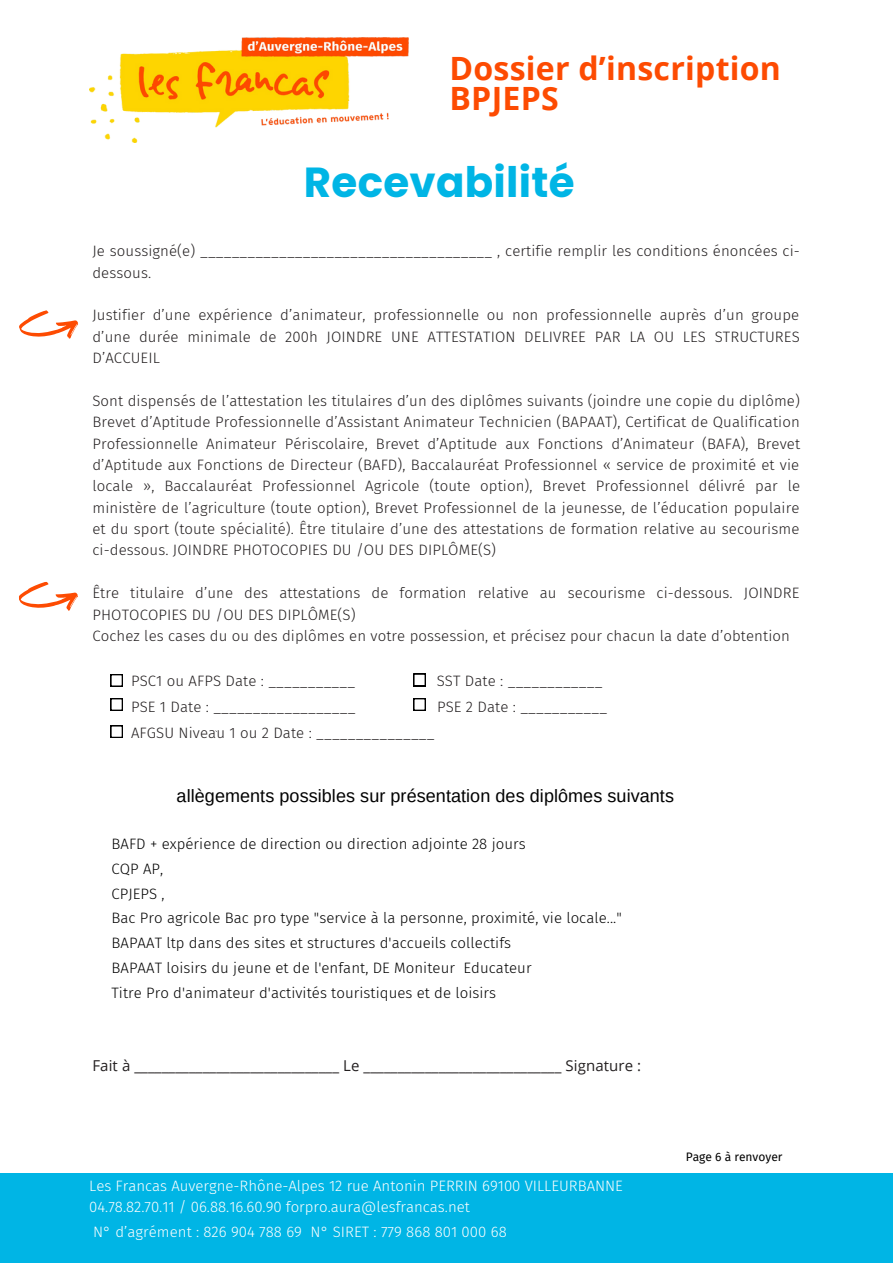
<style>
.page{position:relative;width:893px;height:1264px;background:#fff}
.page>*{position:absolute;margin:0;border:0;box-sizing:border-box;transform-origin:0 0}
.t1{font:700 42px "Poppins";letter-spacing:.005em;color:#00b5e5}
.t2{font:700 32.1px/30.3px "Open Sans";letter-spacing:.005em;color:#fd4b02}
.t3{font:18px "Arimo";letter-spacing:.005em;color:#000}
.t4{font:300 15px/21.3px "Fira Sans";letter-spacing:.005em;color:#231f20}
.t5{font:300 15px/24.8px "Fira Sans";letter-spacing:.005em;color:#000}
.t6{font:300 15px/20.2px "Fira Sans";color:#fff}
.t7{font:15px "Open Sans";letter-spacing:.005em;color:#231f20}
.t8{font:12px "Fira Sans";color:#000}
</style>
<div class="page">
<div style="left:0;top:1173px;width:892px;height:89px;background:#00b5e5"></div>
<svg style="left:19px;top:310px;width:59px;height:29px"></svg>
<img style="left:89px;top:38px;width:320px;height:105px">
<svg style="left:19px;top:581px;width:59px;height:30px"></svg>
<svg style="left:110px;top:674px;width:13px;height:12px"></svg>
<svg style="left:413px;top:673px;width:12px;height:13px"></svg>
<div style="left:110px;top:698px;width:12px;height:13px;background:#000"></div>
<svg style="left:111px;top:698px;width:12px;height:12px"></svg>
<div style="left:110px;top:725px;width:12px;height:13px;background:#000"></div>
<svg style="left:111px;top:725px;width:12px;height:12px"></svg>
<div style="left:413px;top:698px;width:12px;height:13px;background:#000"></div>
<svg style="left:414px;top:699px;width:11px;height:11px"></svg>
<h2 class="t2" style="left:449px;top:52px;width:333px">Dossier d’inscription<br>BPJEPS</h2>
<h1 class="t1" style="left:304px;top:153px;width:272px">Recevabilité</h1>
<p class="t4" style="left:92px;top:240px;width:709px">Je soussigné(e) _____________________________________ , certifie remplir les conditions énoncées ci&shy;dessous.</p>
<p class="t4" style="left:92px;top:305px;width:708px;text-align:justify">Justifier d’une expérience d’animateur, professionnelle ou non professionnelle auprès d’un groupe d’une durée minimale de 200h JOINDRE UNE ATTESTATION DELIVREE PAR LA OU LES STRUCTURES D’ACCUEIL</p>
<p class="t4" style="left:92px;top:390px;width:709px;text-align:justify">Sont dispensés de l’attestation les titulaires d’un des diplômes suivants (joindre une copie du diplôme)<br>Brevet d’Aptitude Professionnelle d’Assistant Animateur Technicien (BAPAAT), Certificat de Qualification Professionnelle Animateur Périscolaire, Brevet d’Aptitude aux Fonctions d’Animateur (BAFA), Brevet d’Aptitude aux Fonctions de Directeur (BAFD), Baccalauréat Professionnel « service de proximité et vie locale », Baccalauréat Professionnel Agricole (toute option), Brevet Professionnel délivré par le ministère de l’agriculture (toute option), Brevet Professionnel de la jeunesse, de l’éducation populaire et du sport (toute spécialité). Être titulaire d’une des attestations de formation relative au secourisme ci-dessous. JOINDRE PHOTOCOPIES DU /OU DES DIPLÔME(S)</p>
<p class="t4" style="left:92px;top:582px;width:708px">Être titulaire d’une des attestations de formation relative au secourisme ci-dessous. JOINDRE<br>PHOTOCOPIES DU /OU DES DIPLÔME(S)<br>Cochez les cases du ou des diplômes en votre possession, et précisez pour chacun la date d’obtention</p>
<p class="t4" style="left:131px;top:670px;width:226px">PSC1 ou AFPS Date : ___________</p>
<p class="t4" style="left:436px;top:670px;width:167px">SST Date : ____________</p>
<p class="t4" style="left:131px;top:696px;width:226px">PSE 1 Date : __________________</p>
<p class="t4" style="left:437px;top:696px;width:172px">PSE 2 Date : ___________</p>
<p class="t4" style="left:131px;top:722px;width:305px">AFGSU Niveau 1 ou 2 Date : _______________</p>
<p class="t3" style="left:177px;top:785px;width:499px">allègements possibles sur présentation des diplômes suivants</p>
<p class="t5" style="left:111px;top:831px;width:512px">BAFD + expérience de direction ou direction adjointe 28 jours<br>CQP AP,<br>CPJEPS ,<br>Bac Pro agricole Bac pro type "service à la personne, proximité, vie locale..." BAPAAT ltp dans des sites et structures d'accueils collectifs<br>BAPAAT loisirs du jeune et de l'enfant, DE Moniteur Educateur<br>Titre Pro d'animateur d'activités touristiques et de loisirs</p>
<p class="t7" style="left:92px;top:1054px;width:550px">Fait à ______________________________ Le _____________________________ Signature :</p>
<p class="t6" style="left:89px;top:1176px;width:535px">Les Francas Auvergne-Rhône-Alpes 12 rue Antonin PERRIN 69100 VILLEURBANNE<br>04.78.82.70.11 / 06.88.16.60.90 forpro.aura@lesfrancas.net</p>
<p class="t6" style="left:93px;top:1221px;width:415px">N° d’agrément : 826 904 788 69 N° SIRET : 779 868 801 000 68</p>
<p class="t8" style="left:685px;top:1149px;width:98px">Page 6 à renvoyer</p>
</div>
